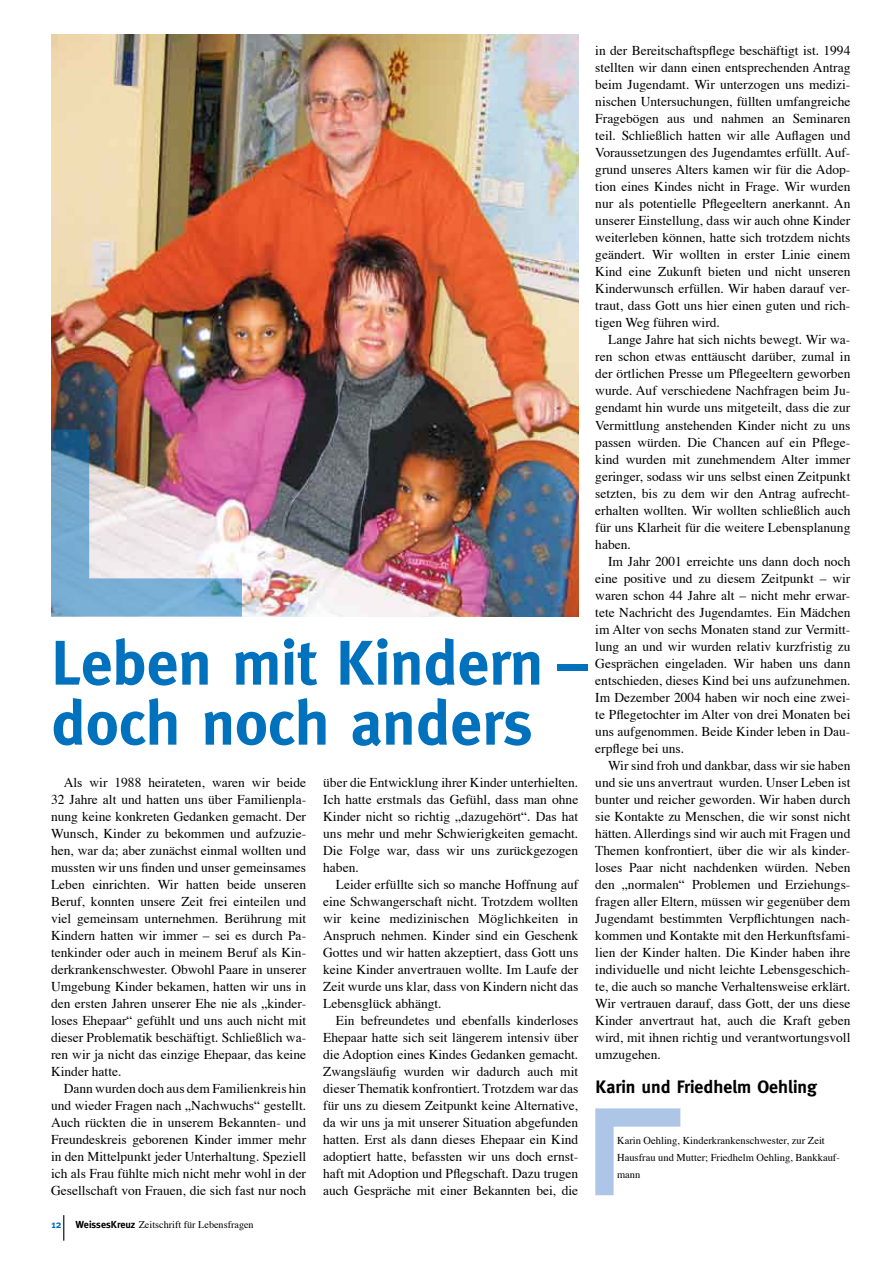
<style>
.page{position:relative;width:893px;height:1263px;background:#fff}
.page>*{position:absolute;margin:0;border:0;box-sizing:border-box;transform-origin:0 0}
.t1{font:700 63px/60px "Meta";color:#0071bc}
.t2{font:700 18px "Meta";color:#000}
.t3{font:13.5px/17px "Times";color:#000;text-align:justify}
.t4{font:10.5px/17px "Times";color:#000}
.t5{font:700 10.5px "Meta";color:#0071bc}
.t6{font:10.2px "Times";color:#000}
.s1{font-family:"Meta";font-weight:700}
</style>
<div class="page">
<svg style="left:63px;top:1215px;width:1px;height:26px"></svg>
<svg style="left:595px;top:1108px;width:85px;height:87px"></svg>
<img style="left:51px;top:34px;width:527px;height:583px">
<img style="left:51px;top:429px;width:191px;height:188px">
<p class="t3" style="left:595px;top:41px;width:257px">in der Bereitschaftspflege beschäftigt ist. 1994 stellten wir dann einen entsprechenden Antrag beim Jugendamt. Wir unterzogen uns medizi&shy;nischen Untersuchungen, füllten umfangreiche Fragebögen aus und nahmen an Seminaren teil. Schließlich hatten wir alle Auflagen und Voraussetzungen des Jugendamtes erfüllt. Auf&shy;grund unseres Alters kamen wir für die Adop&shy;tion eines Kindes nicht in Frage. Wir wurden nur als potentielle Pflegeeltern anerkannt. An unserer Einstellung, dass wir auch ohne Kinder weiterleben können, hatte sich trotzdem nichts geändert. Wir wollten in erster Linie einem Kind eine Zukunft bieten und nicht unseren Kinderwunsch erfüllen. Wir haben darauf ver&shy;traut, dass Gott uns hier einen guten und rich&shy;tigen Weg führen wird.</p>
<p class="t3" style="left:595px;top:330px;width:257px;text-indent:13px">Lange Jahre hat sich nichts bewegt. Wir wa&shy;ren schon etwas enttäuscht darüber, zumal in der örtlichen Presse um Pflegeeltern geworben wurde. Auf verschiedene Nachfragen beim Ju&shy;gendamt hin wurde uns mitgeteilt, dass die zur Vermittlung anstehenden Kinder nicht zu uns passen würden. Die Chancen auf ein Pflege&shy;kind wurden mit zunehmendem Alter immer geringer, sodass wir uns selbst einen Zeitpunkt setzten, bis zu dem wir den Antrag aufrecht&shy;erhalten wollten. Wir wollten schließlich auch für uns Klarheit für die weitere Lebensplanung haben.</p>
<p class="t3" style="left:595px;top:551px;width:257px;text-indent:13px">Im Jahr 2001 erreichte uns dann doch noch eine positive und zu diesem Zeitpunkt – wir waren schon 44 Jahre alt – nicht mehr erwar&shy;tete Nachricht des Jugendamtes. Ein Mädchen im Alter von sechs Monaten stand zur Vermitt&shy;lung an und wir wurden relativ kurzfristig zu Gesprächen eingeladen. Wir haben uns dann entschieden, dieses Kind bei uns aufzunehmen.<br>Im Dezember 2004 haben wir noch eine zwei&shy;te Pflegetochter im Alter von drei Monaten bei uns aufgenommen. Beide Kinder leben in Dau&shy;erpflege bei uns.</p>
<p class="t3" style="left:595px;top:755px;width:257px;text-indent:13px">Wir sind froh und dankbar, dass wir sie haben und sie uns anvertraut wurden. Unser Leben ist bunter und reicher geworden. Wir haben durch sie Kontakte zu Menschen, die wir sonst nicht hätten. Allerdings sind wir auch mit Fragen und Themen konfrontiert, über die wir als kinder&shy;loses Paar nicht nachdenken würden. Neben den „normalen“ Problemen und Erziehungs&shy;fragen aller Eltern, müssen wir gegenüber dem Jugendamt bestimmten Verpflichtungen nach&shy;kommen und Kontakte mit den Herkunftsfami&shy;lien der Kinder halten. Die Kinder haben ihre individuelle und nicht leichte Lebensgeschich&shy;te, die auch so manche Verhaltensweise erklärt.<br>Wir vertrauen darauf, dass Gott, der uns diese Kinder anvertraut hat, auch die Kraft geben wird, mit ihnen richtig und verantwortungsvoll umzugehen.</p>
<h1 class="t1" style="left:51px;top:632px;width:538px">Leben mit Kindern – doch noch anders</h1>
<p class="t3" style="left:51px;top:772px;width:257px;text-indent:13px">Als wir 1988 heirateten, waren wir beide 32 Jahre alt und hatten uns über Familienpla&shy;nung keine konkreten Gedanken gemacht. Der Wunsch, Kinder zu bekommen und aufzuzie&shy;hen, war da; aber zunächst einmal wollten und mussten wir uns finden und unser gemeinsames Leben einrichten. Wir hatten beide unseren Beruf, konnten unsere Zeit frei einteilen und viel gemeinsam unternehmen. Berührung mit Kindern hatten wir immer – sei es durch Pa&shy;tenkinder oder auch in meinem Beruf als Kin&shy;derkrankenschwester. Obwohl Paare in unserer Umgebung Kinder bekamen, hatten wir uns in den ersten Jahren unserer Ehe nie als „kinder&shy;loses Ehepaar“ gefühlt und uns auch nicht mit dieser Problematik beschäftigt. Schließlich wa&shy;ren wir ja nicht das einzige Ehepaar, das keine Kinder hatte.</p>
<p class="t3" style="left:51px;top:1079px;width:257px;text-indent:13px">Dann wurden doch aus dem Familienkreis hin und wieder Fragen nach „Nachwuchs“ gestellt.<br>Auch rückten die in unserem Bekannten- und Freundeskreis geborenen Kinder immer mehr in den Mittelpunkt jeder Unterhaltung. Speziell ich als Frau fühlte mich nicht mehr wohl in der Gesellschaft von Frauen, die sich fast nur noch</p>
<p class="t3" style="left:323px;top:772px;width:257px">über die Entwicklung ihrer Kinder unterhielten.<br>Ich hatte erstmals das Gefühl, dass man ohne Kinder nicht so richtig „dazugehört“. Das hat uns mehr und mehr Schwierigkeiten gemacht.<br>Die Folge war, dass wir uns zurückgezogen haben.</p>
<p class="t3" style="left:323px;top:875px;width:257px;text-indent:13px">Leider erfüllte sich so manche Hoffnung auf eine Schwangerschaft nicht. Trotzdem wollten wir keine medizinischen Möglichkeiten in Anspruch nehmen. Kinder sind ein Geschenk Gottes und wir hatten akzeptiert, dass Gott uns keine Kinder anvertrauen wollte. Im Laufe der Zeit wurde uns klar, dass von Kindern nicht das Lebensglück abhängt.</p>
<p class="t3" style="left:323px;top:1011px;width:257px;text-indent:13px">Ein befreundetes und ebenfalls kinderloses Ehepaar hatte sich seit längerem intensiv über die Adoption eines Kindes Gedanken gemacht.<br>Zwangsläufig wurden wir dadurch auch mit dieser Thematik konfrontiert. Trotzdem war das für uns zu diesem Zeitpunkt keine Alternative, da wir uns ja mit unserer Situation abgefunden hatten. Erst als dann dieses Ehepaar ein Kind adoptiert hatte, befassten wir uns doch ernst&shy;haft mit Adoption und Pflegschaft. Dazu trugen auch Gespräche mit einer Bekannten bei, die</p>
<h2 class="t2" style="left:595px;top:1076px;width:223px">Karin und Friedhelm Oehling</h2>
<p class="t4" style="left:617px;top:1131px;width:224px">Karin Oehling, Kinderkrankenschwester, zur Zeit<br>Hausfrau und Mutter; Friedhelm Oehling, Bankkauf&shy;mann</p>
<p class="t5" style="left:51px;top:1218px;width:6px">12</p>
<p class="t6" style="left:75px;top:1214px;width:180px"><span class="s1">WeissesKreuz</span> Zeitschrift für Lebensfragen</p>
</div>
